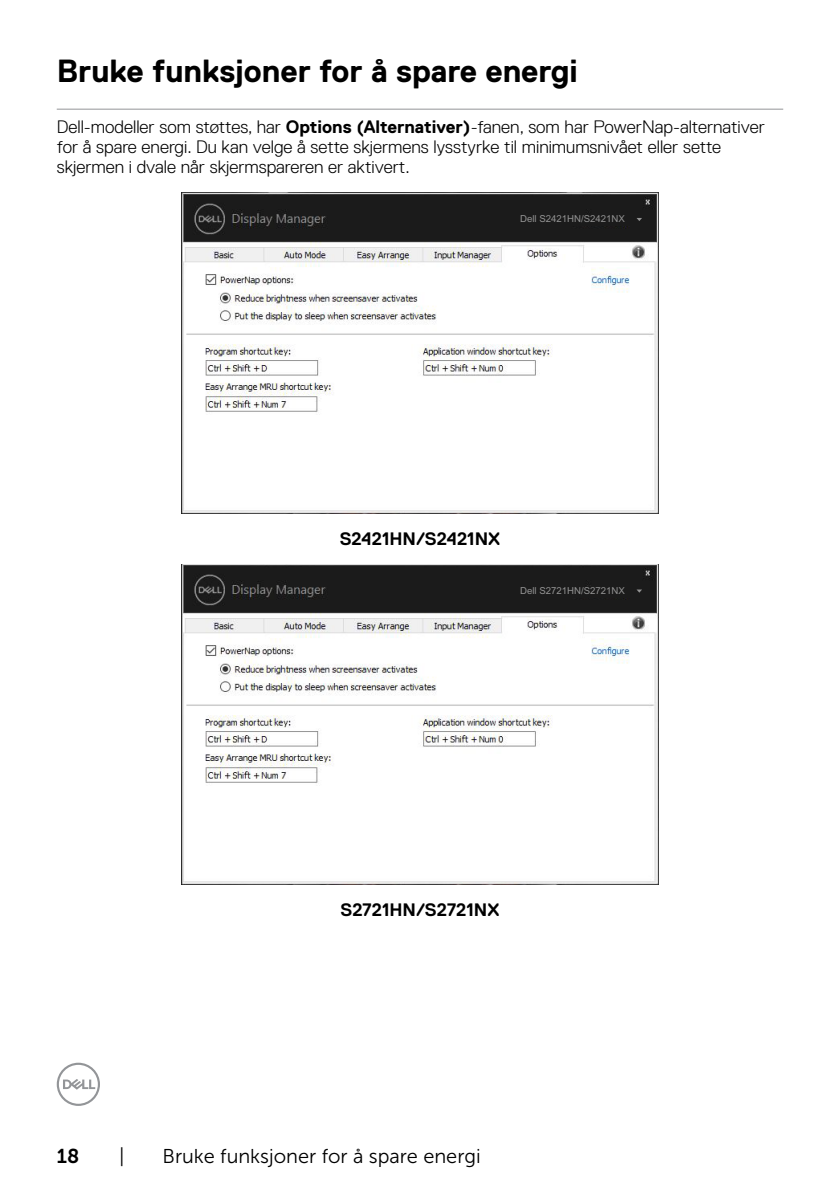
<style>
.page{position:relative;width:840px;height:1191px;background:#fff}
.page>*{position:absolute;margin:0;border:0;box-sizing:border-box;transform-origin:0 0}
.t1{font:700 32px "Dell Replica";color:#000}
.t2{font:20px "Museo Sans For Dell 300";color:#000}
.t3{font:20px "Museo Sans For Dell 700";color:#000}
.t4{font:300 18px/20px "Dell Replica";color:#000}
.t5{font:700 18px "Dell Replica";color:#000}
.t6{font:9.6px "Arial";color:#939393}
.s1{font-weight:700}
</style>
<div class="page">
<svg style="left:57px;top:1062px;width:43px;height:44px"></svg>
<hr style="left:57px;top:109px;width:725px;height:1px;background:#939598">
<img style="left:182px;top:193px;width:475px;height:320px">
<div style="left:540px;top:215px;width:103px;height:11px;background:#1b1b1b"></div>
<img style="left:182px;top:564px;width:475px;height:320px">
<div style="left:540px;top:586px;width:103px;height:11px;background:#1b1b1b"></div>
<svg style="left:636px;top:589px;width:5px;height:3px"></svg>
<h1 class="t1" style="left:57px;top:53px;width:522px">Bruke funksjoner for å spare energi</h1>
<p class="t4" style="left:57px;top:117px;width:709px">Dell-modeller som støttes, har <span class="s1">Options (Alternativer)</span>-fanen, som har PowerNap-alternativer for å spare energi. Du kan velge å sette skjermens lysstyrke til minimumsnivået eller sette skjermen i dvale når skjermspareren er aktivert.</p>
<p class="t6" style="left:520px;top:213px;width:106px">Dell S2421HN/S2421NX</p>
<p class="t5" style="left:339px;top:528px;width:162px">S2421HN/S2421NX</p>
<p class="t6" style="left:520px;top:585px;width:106px">Dell S2721HN/S2721NX</p>
<p class="t5" style="left:340px;top:900px;width:160px">S2721HN/S2721NX</p>
<p class="t3" style="left:57px;top:1144px;width:24px">18</p>
<p class="t2" style="left:119px;top:1145px;width:7px">|</p>
<p class="t2" style="left:162px;top:1145px;width:319px">Bruke funksjoner for å spare energi</p>
</div>
